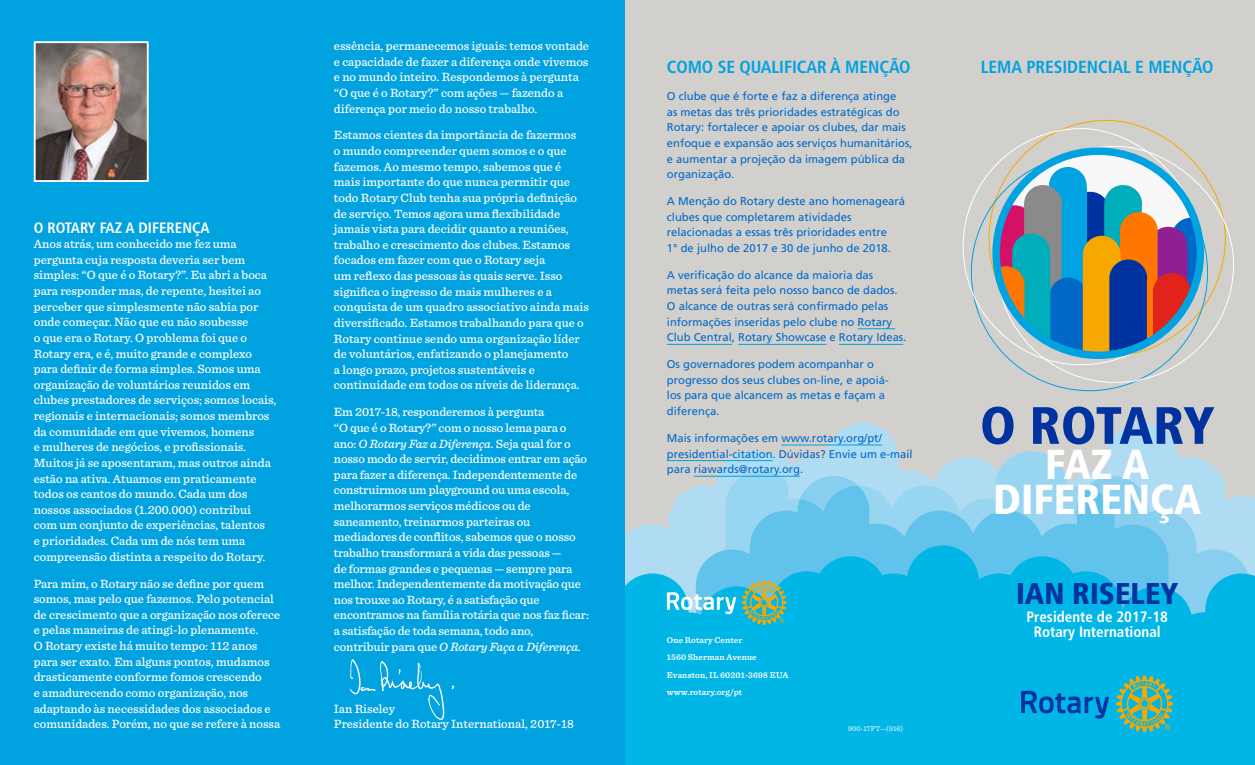
<style>
.page{position:relative;width:1255px;height:765px;background:#fff}
.page>*{position:absolute;margin:0;border:0;box-sizing:border-box;transform-origin:0 0}
.t1{font:900 condensed 52.5px "Frutiger LT Std";letter-spacing:-.02em;color:#0032a0}
.t2{font:900 condensed 41.88px/35px "Frutiger LT Std";color:#fff;text-align:center}
.t3{font:900 condensed 30px "Frutiger LT Std";color:#0032a0}
.t4{font:700 condensed 17.5px "Frutiger LT Std";letter-spacing:-.005em;color:#00a2e0}
.t5{font:700 condensed 15px/15px "Frutiger LT Std";color:#fff;text-align:center}
.t6{font:500 12.5px/15.6px "Sentinel";color:#fff}
.t7{font:11.25px/15.6px "Frutiger LT Std";color:#0069c8}
.t8{font:600 8.75px/17.5px "Sentinel";letter-spacing:.01em;color:#fff}
.t9{font:7.5px "Sentinel";letter-spacing:.01em;color:#fff}
.s1{font-style:italic}
</style>
<div class="page">
<div style="left:624px;top:0;width:630px;height:765px;background:#d2d0cd"></div>
<svg style="left:1000px;top:152px;width:200px;height:200px"></svg>
<svg style="left:998px;top:167px;width:199px;height:185px;background:#798e99"></svg>
<div style="left:992px;top:147px;width:211px;height:212px;border:7px solid #00a2e0;border-radius:50%"></div>
<svg style="left:781px;top:422px;width:473px;height:123px"></svg>
<svg style="left:624px;top:451px;width:101px;height:94px"></svg>
<svg style="left:725px;top:451px;width:362px;height:35px"></svg>
<svg style="left:800px;top:476px;width:450px;height:69px;background:#a9d8ef"></svg>
<svg style="left:724px;top:486px;width:445px;height:59px;background:#7dccee"></svg>
<svg style="left:624px;top:545px;width:630px;height:220px;background:#19bae8"></svg>
<div style="left:0;top:0;width:624px;height:765px;background:#00a2e0"></div>
<img style="left:37px;top:44px;width:109px;height:135px">
<div style="left:34px;top:41px;width:115px;height:141px;border:2px solid #fff"></div>
<div style="left:694px;top:675px;width:554px;height:90px;background:#00b6e7"></div>
<svg style="left:667px;top:580px;width:119px;height:45px;background:#58bfc8"></svg>
<svg style="left:350px;top:659px;width:104px;height:61px"></svg>
<hr style="left:857px;top:328px;width:38px;height:1px;background:#00a2e0">
<hr style="left:667px;top:344px;width:65px;height:1px;background:#00a2e0">
<hr style="left:738px;top:344px;width:88px;height:1px;background:#00a2e0">
<hr style="left:838px;top:344px;width:65px;height:1px;background:#00a2e0">
<hr style="left:781px;top:445px;width:100px;height:1px;background:#00a2e0">
<hr style="left:667px;top:460px;width:105px;height:1px;background:#00a2e0">
<hr style="left:693px;top:476px;width:107px;height:1px;background:#00a2e0">
<p class="t5" style="left:34px;top:220px;width:177px">O ROTARY FAZ A DIFERENÇA</p>
<p class="t6" style="left:34px;top:235px;width:244px">Anos atrás, um conhecido me fez uma pergunta cuja resposta deveria ser bem simples: “O que é o Rotary?”. Eu abri a boca para responder mas, de repente, hesitei ao perceber que simplesmente não sabia por onde começar. Não que eu não soubesse<br>o que era o Rotary. O problema foi que o Rotary era, e é, muito grande e complexo para definir de forma simples. Somos uma organização de voluntários reunidos em clubes prestadores de serviços; somos locais, regionais e internacionais; somos membros da comunidade em que vivemos, homens<br>e mulheres de negócios, e profissionais.<br>Muitos já se aposentaram, mas outros ainda estão na ativa. Atuamos em praticamente todos os cantos do mundo. Cada um dos nossos associados (1.200.000) contribui com um conjunto de experiências, talentos<br>e prioridades. Cada um de nós tem uma compreensão distinta a respeito do Rotary.</p>
<p class="t6" style="left:34px;top:575px;width:248px">Para mim, o Rotary não se define por quem somos, mas pelo que fazemos. Pelo potencial de crescimento que a organização nos oferece e pelas maneiras de atingi-lo plenamente.<br>O Rotary existe há muito tempo: 112 anos para ser exato. Em alguns pontos, mudamos drasticamente conforme fomos crescendo<br>e amadurecendo como organização, nos adaptando às necessidades dos associados e comunidades. Porém, no que se refere à nossa</p>
<p class="t6" style="left:334px;top:37px;width:257px">essência, permanecemos iguais: temos vontade e capacidade de fazer a diferença onde vivemos e no mundo inteiro. Respondemos à pergunta “O que é o Rotary?” com ações — fazendo a diferença por meio do nosso trabalho.</p>
<p class="t6" style="left:334px;top:127px;width:256px">Estamos cientes da importância de fazermos<br>o mundo compreender quem somos e o que fazemos. Ao mesmo tempo, sabemos que é mais importante do que nunca permitir que todo Rotary Club tenha sua própria definição de serviço. Temos agora uma flexibilidade jamais vista para decidir quanto a reuniões, trabalho e crescimento dos clubes. Estamos focados em fazer com que o Rotary seja<br>um reflexo das pessoas às quais serve. Isso significa o ingresso de mais mulheres e a conquista de um quadro associativo ainda mais diversificado. Estamos trabalhando para que o Rotary continue sendo uma organização líder de voluntários, enfatizando o planejamento<br>a longo prazo, projetos sustentáveis e continuidade em todos os níveis de liderança.</p>
<p class="t6" style="left:334px;top:404px;width:256px">Em 2017-18, responderemos à pergunta<br>“O que é o Rotary?” com o nosso lema para o ano: <span class="s1">O Rotary Faz a Diferença</span>. Seja qual for o nosso modo de servir, decidimos entrar em ação para fazer a diferença. Independentemente de construirmos um playground ou uma escola, melhorarmos serviços médicos ou de saneamento, treinarmos parteiras ou mediadores de conflitos, sabemos que o nosso trabalho transformará a vida das pessoas —<br>de formas grandes e pequenas — sempre para melhor. Independentemente da motivação que nos trouxe ao Rotary, é a satisfação que encontramos na família rotária que nos faz ficar: a satisfação de toda semana, todo ano, contribuir para que <span class="s1">O Rotary Faça a Diferença.</span></p>
<p class="t6" style="left:334px;top:700px;width:241px">Ian Riseley<br>Presidente do Rotary International, 2017-18</p>
<h3 class="t4" style="left:667px;top:57px;width:245px">COMO SE QUALIFICAR À MENÇÃO</h3>
<p class="t7" style="left:667px;top:88px;width:247px">O clube que é forte e faz a diferença atinge<br>as metas das três prioridades estratégicas do Rotary: fortalecer e apoiar os clubes, dar mais enfoque e expansão aos serviços humanitários, e aumentar a projeção da imagem pública da organização.</p>
<p class="t7" style="left:667px;top:193px;width:240px">A Menção do Rotary deste ano homenageará clubes que completarem atividades relacionadas a essas três prioridades entre<br>1° de julho de 2017 e 30 de junho de 2018.</p>
<p class="t7" style="left:667px;top:267px;width:241px">A verificação do alcance da maioria das metas será feita pelo nosso banco de dados.<br>O alcance de outras será confirmado pelas informações inseridas pelo clube no Rotary Club Central, Rotary Showcase e Rotary Ideas.</p>
<p class="t7" style="left:667px;top:356px;width:223px">Os governadores podem acompanhar o progresso dos seus clubes on-line, e apoiá&shy;los para que alcancem as metas e façam a diferença<span class="s1">.</span></p>
<p class="t7" style="left:667px;top:430px;width:247px">Mais informações em www.rotary.org/pt/ presidential-citation. Dúvidas? Envie um e-mail para riawards@rotary.org.</p>
<p class="t8" style="left:667px;top:631px;width:123px">One Rotary Center<br>1560 Sherman Avenue<br>Evanston, IL 60201-3698 EUA www.rotary.org/pt</p>
<p class="t9" style="left:848px;top:723px;width:57px">900-17PT—(916)</p>
<h3 class="t4" style="left:980px;top:57px;width:234px">LEMA PRESIDENCIAL E MENÇÃO</h3>
<h1 class="t1" style="left:979px;top:394px;width:236px">O ROTARY</h1>
<h2 class="t2" style="left:993px;top:447px;width:209px">FAZ A<br>DIFERENÇA</h2>
<h3 class="t3" style="left:1016px;top:575px;width:164px">IAN RISELEY</h3>
<p class="t5" style="left:1026px;top:610px;width:143px">Presidente de 2017-18<br>Rotary International</p>
</div>
